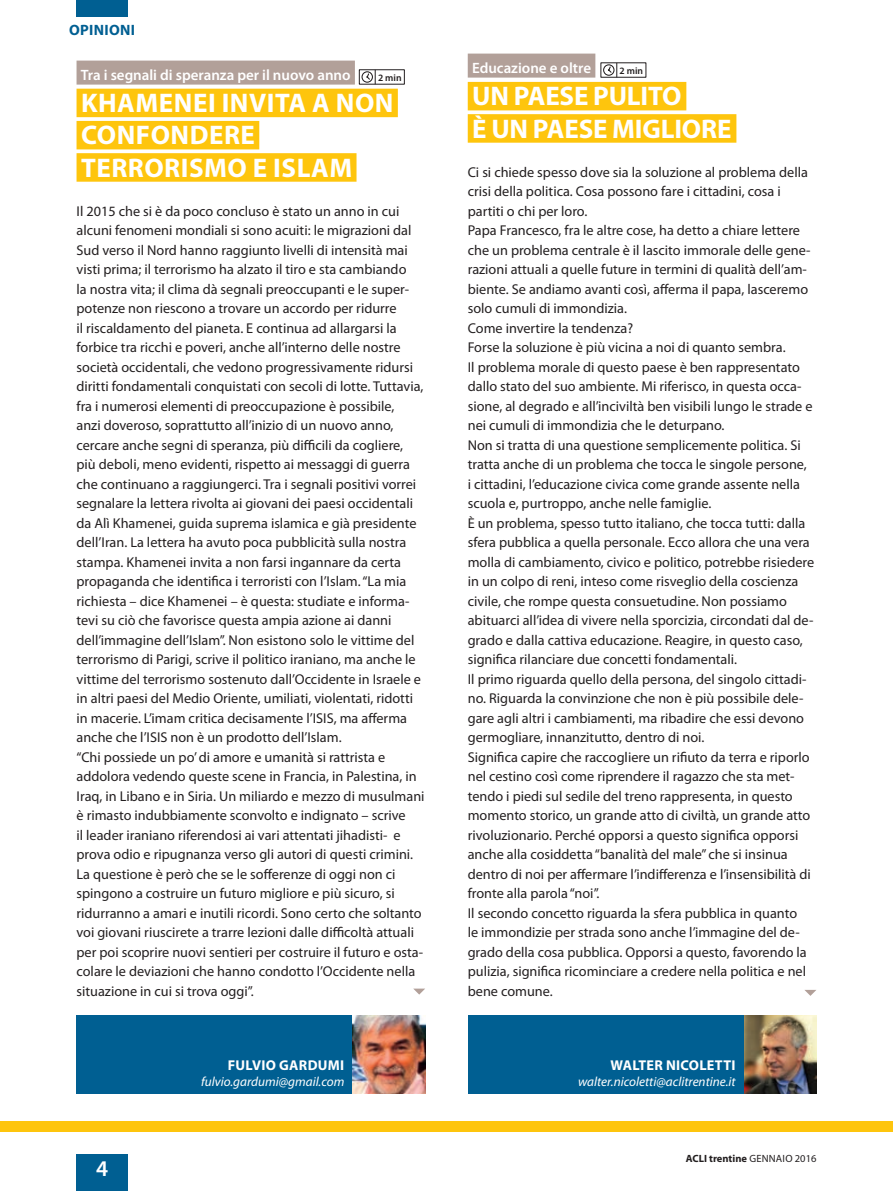
<style>
.page{position:relative;width:893px;height:1191px;background:#fff}
.page>*{position:absolute;margin:0;border:0;box-sizing:border-box;transform-origin:0 0}
.t1{font:700 27px/32.2px "Myriad Pro";letter-spacing:.02em;color:#fff}
.t2{font:700 27px/32.2px "Myriad Pro";letter-spacing:-.005em;color:#fff}
.t3{font:600 22.5px "Myriad Pro";color:#fff}
.t4{font:600 15px "Myriad Pro";color:#fff}
.t5{font:700 15px "Myriad Pro";letter-spacing:.02em;color:#005f92}
.t6{font:14.25px/19.5px "Myriad Pro";color:#231f20}
.t7{font:700 14.25px "Myriad Pro";letter-spacing:.02em;color:#fff}
.t8{font:italic 13.2px "Myriad Pro";color:#fff}
.t9{font:700 10.5px "Myriad Pro";color:#231f20}
.t10{font:600 9.75px "Myriad Pro";color:#231f20}
.s1{font-weight:400}
</style>
<div class="page">
<div style="left:77px;top:1154px;width:51px;height:37px;background:#005f92"></div>
<div style="left:77px;top:0;width:51px;height:17px;background:#005f92"></div>
<div style="left:0;top:1121px;width:893px;height:11px;background:#fec50d"></div>
<div style="left:77px;top:61px;width:278px;height:24px;background:#b2a099"></div>
<svg style="left:413px;top:988px;width:12px;height:6px"></svg>
<div style="left:77px;top:89px;width:321px;height:28px;background:#fec50d"></div>
<div style="left:77px;top:121px;width:182px;height:28px;background:#fec50d"></div>
<div style="left:77px;top:153px;width:279px;height:29px;background:#fec50d"></div>
<div style="left:77px;top:1015px;width:348px;height:78px;background:#005f92"></div>
<img style="left:353px;top:1015px;width:72px;height:78px">
<div style="left:359px;top:69px;width:46px;height:16px;border:1px solid #231f20"></div>
<div style="left:361px;top:71px;width:12px;height:12px;border:1px solid #231f20;border-radius:50%"></div>
<svg style="left:366px;top:70px;width:10px;height:14px"></svg>
<svg style="left:804px;top:990px;width:12px;height:6px"></svg>
<div style="left:468px;top:54px;width:127px;height:24px;background:#b2a099"></div>
<div style="left:468px;top:82px;width:218px;height:28px;background:#fec50d"></div>
<div style="left:468px;top:114px;width:268px;height:29px;background:#fec50d"></div>
<div style="left:600px;top:62px;width:46px;height:16px;border:1px solid #231f20"></div>
<div style="left:603px;top:64px;width:11px;height:12px;border:1px solid #231f20;border-radius:50%"></div>
<svg style="left:608px;top:63px;width:9px;height:14px"></svg>
<div style="left:468px;top:1015px;width:348px;height:78px;background:#005f92"></div>
<img style="left:744px;top:1015px;width:72px;height:78px">
<p class="t5" style="left:69px;top:20px;width:67px">OPINIONI</p>
<p class="t4" style="left:81px;top:65px;width:271px">Tra i segnali di speranza per il nuovo anno</p>
<p class="t10" style="left:378px;top:71px;width:25px">2 min</p>
<h1 class="t1" style="left:81px;top:86px;width:314px">KHAMENEI INVITA A NON<br>CONFONDERE<br>TERRORISMO E ISLAM</h1>
<p class="t6" style="left:77px;top:201px;width:350px">Il 2015 che si è da poco concluso è stato un anno in cui alcuni fenomeni mondiali si sono acuiti: le migrazioni dal Sud verso il Nord hanno raggiunto livelli di intensità mai visti prima; il terrorismo ha alzato il tiro e sta cambiando<br>la nostra vita; il clima dà segnali preoccupanti e le super&shy;potenze non riescono a trovare un accordo per ridurre<br>il riscaldamento del pianeta. E continua ad allargarsi la forbice tra ricchi e poveri, anche all’interno delle nostre società occidentali, che vedono progressivamente ridursi diritti fondamentali conquistati con secoli di lotte. Tuttavia, fra i numerosi elementi di preoccupazione è possibile,<br>anzi doveroso, soprattutto all’inizio di un nuovo anno, cercare anche segni di speranza, più difficili da cogliere, più deboli, meno evidenti, rispetto ai messaggi di guerra che continuano a raggiungerci. Tra i segnali positivi vorrei segnalare la lettera rivolta ai giovani dei paesi occidentali da Alì Khamenei, guida suprema islamica e già presidente dell’Iran. La lettera ha avuto poca pubblicità sulla nostra stampa. Khamenei invita a non farsi ingannare da certa propaganda che identifica i terroristi con l’Islam. “La mia richiesta – dice Khamenei – è questa: studiate e informa&shy;tevi su ciò che favorisce questa ampia azione ai danni dell’immagine dell’Islam”. Non esistono solo le vittime del terrorismo di Parigi, scrive il politico iraniano, ma anche le vittime del terrorismo sostenuto dall’Occidente in Israele e in altri paesi del Medio Oriente, umiliati, violentati, ridotti in macerie. L’imam critica decisamente l’ISIS, ma afferma anche che l’ISIS non è un prodotto dell’Islam.<br>“Chi possiede un po’ di amore e umanità si rattrista e addolora vedendo queste scene in Francia, in Palestina, in Iraq, in Libano e in Siria. Un miliardo e mezzo di musulmani è rimasto indubbiamente sconvolto e indignato – scrive<br>il leader iraniano riferendosi ai vari attentati jihadisti- e prova odio e ripugnanza verso gli autori di questi crimini.<br>La questione è però che se le sofferenze di oggi non ci spingono a costruire un futuro migliore e più sicuro, si ridurranno a amari e inutili ricordi. Sono certo che soltanto voi giovani riuscirete a trarre lezioni dalle difficoltà attuali per poi scoprire nuovi sentieri per costruire il futuro e osta&shy;colare le deviazioni che hanno condotto l’Occidente nella situazione in cui si trova oggi”.</p>
<h2 class="t3" style="left:96px;top:1154px;width:14px">4</h2>
<p class="t7" style="left:228px;top:1056px;width:118px">FULVIO GARDUMI</p>
<p class="t8" style="left:201px;top:1073px;width:145px">fulvio.gardumi@gmail.com</p>
<p class="t4" style="left:472px;top:58px;width:121px">Educazione e oltre</p>
<h1 class="t2" style="left:472px;top:79px;width:261px">UN PAESE PULITO<br>È UN PAESE MIGLIORE</h1>
<p class="t10" style="left:620px;top:64px;width:25px">2 min</p>
<p class="t6" style="left:468px;top:162px;width:348px">Ci si chiede spesso dove sia la soluzione al problema della crisi della politica. Cosa possono fare i cittadini, cosa i partiti o chi per loro.<br>Papa Francesco, fra le altre cose, ha detto a chiare lettere che un problema centrale è il lascito immorale delle gene&shy;razioni attuali a quelle future in termini di qualità dell’am&shy;biente. Se andiamo avanti così, afferma il papa, lasceremo solo cumuli di immondizia.<br>Come invertire la tendenza?<br>Forse la soluzione è più vicina a noi di quanto sembra.<br>Il problema morale di questo paese è ben rappresentato dallo stato del suo ambiente. Mi riferisco, in questa occa&shy;sione, al degrado e all’inciviltà ben visibili lungo le strade e nei cumuli di immondizia che le deturpano.<br>Non si tratta di una questione semplicemente politica. Si tratta anche di un problema che tocca le singole persone,<br>i cittadini, l’educazione civica come grande assente nella scuola e, purtroppo, anche nelle famiglie.<br>È un problema, spesso tutto italiano, che tocca tutti: dalla sfera pubblica a quella personale. Ecco allora che una vera molla di cambiamento, civico e politico, potrebbe risiedere in un colpo di reni, inteso come risveglio della coscienza civile, che rompe questa consuetudine. Non possiamo abituarci all’idea di vivere nella sporcizia, circondati dal de&shy;grado e dalla cattiva educazione. Reagire, in questo caso, significa rilanciare due concetti fondamentali.<br>Il primo riguarda quello della persona, del singolo cittadi&shy;no. Riguarda la convinzione che non è più possibile dele&shy;gare agli altri i cambiamenti, ma ribadire che essi devono germogliare, innanzitutto, dentro di noi.<br>Significa capire che raccogliere un rifiuto da terra e riporlo nel cestino così come riprendere il ragazzo che sta met&shy;tendo i piedi sul sedile del treno rappresenta, in questo momento storico, un grande atto di civiltà, un grande atto rivoluzionario. Perché opporsi a questo significa opporsi anche alla cosiddetta “banalità del male” che si insinua dentro di noi per affermare l’indifferenza e l’insensibilità di fronte alla parola “noi”.<br>Il secondo concetto riguarda la sfera pubblica in quanto<br>le immondizie per strada sono anche l’immagine del de&shy;grado della cosa pubblica. Opporsi a questo, favorendo la pulizia, significa ricominciare a credere nella politica e nel bene comune.</p>
<p class="t7" style="left:611px;top:1056px;width:126px">WALTER NICOLETTI</p>
<p class="t8" style="left:578px;top:1073px;width:159px">walter.nicoletti@aclitrentine.it</p>
<p class="t9" style="left:686px;top:1151px;width:132px">ACLI trentine <span class="s1">GENNAIO 2016</span></p>
</div>
